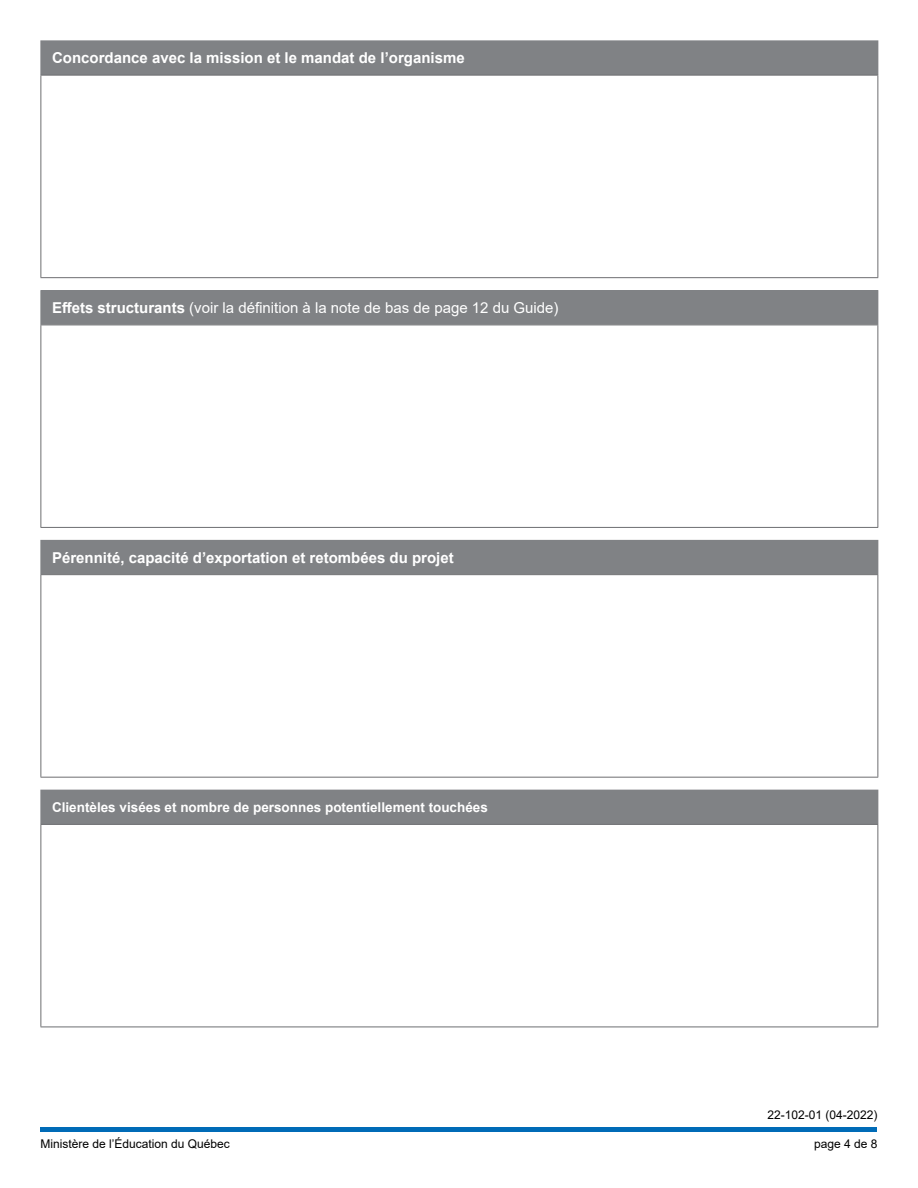
<style>
.page{position:relative;width:918px;height:1188px;background:#fff}
.page>*{position:absolute;margin:0;border:0;box-sizing:border-box;transform-origin:0 0}
.t1{font:700 15px "Arial";color:#fff}
.t2{font:15px "Arial";color:#fff}
.t3{font:700 13.5px "Arial";color:#fff}
.t4{font:12px "Arial";color:#000}
.s1{font-weight:700}
</style>
<div class="page">
<div style="left:40px;top:1127px;width:838px;height:5px;background:#006bb7"></div>
<div style="left:41px;top:41px;width:837px;height:33px;background:#808285"></div>
<div style="left:40px;top:40px;width:838px;height:35px;border:1px solid #808285"></div>
<hr style="left:40px;top:75px;width:838px;height:1px;background:#6d6e71">
<hr style="left:41px;top:76px;width:1px;height:201px;background:#6d6e71">
<hr style="left:877px;top:76px;width:1px;height:201px;background:#6d6e71">
<hr style="left:40px;top:277px;width:838px;height:1px;background:#6d6e71">
<div style="left:41px;top:291px;width:837px;height:33px;background:#808285"></div>
<div style="left:40px;top:290px;width:838px;height:35px;border:1px solid #808285"></div>
<div style="left:41px;top:540px;width:837px;height:34px;background:#808285"></div>
<div style="left:41px;top:790px;width:837px;height:34px;background:#808285"></div>
<hr style="left:40px;top:325px;width:838px;height:1px;background:#6d6e71">
<hr style="left:41px;top:325px;width:1px;height:202px;background:#6d6e71">
<hr style="left:877px;top:325px;width:1px;height:202px;background:#6d6e71">
<hr style="left:40px;top:527px;width:838px;height:1px;background:#6d6e71">
<hr style="left:40px;top:574px;width:838px;height:1px;background:#6d6e71">
<hr style="left:41px;top:575px;width:1px;height:202px;background:#6d6e71">
<hr style="left:877px;top:575px;width:1px;height:202px;background:#6d6e71">
<hr style="left:40px;top:777px;width:838px;height:1px;background:#6d6e71">
<hr style="left:40px;top:824px;width:838px;height:1px;background:#6d6e71">
<hr style="left:41px;top:825px;width:1px;height:202px;background:#6d6e71">
<hr style="left:877px;top:825px;width:1px;height:202px;background:#6d6e71">
<hr style="left:40px;top:1027px;width:838px;height:1px;background:#6d6e71">
<p class="t1" style="left:52px;top:47px;width:414px">Concordance avec la mission et le mandat de l’organisme</p>
<p class="t2" style="left:52px;top:297px;width:508px"><span class="s1">Effets structurants</span> (voir la définition à la note de bas de page 12 du Guide)</p>
<p class="t1" style="left:52px;top:547px;width:403px">Pérennité, capacité d’exportation et retombées du projet</p>
<p class="t3" style="left:52px;top:798px;width:437px">Clientèles visées et nombre de personnes potentiellement touchées</p>
<p class="t4" style="left:767px;top:1106px;width:112px">22-102-01 (04-2022)</p>
<p class="t4" style="left:40px;top:1135px;width:191px">Ministère de l’Éducation du Québec</p>
<p class="t4" style="left:814px;top:1135px;width:65px">page 4 de 8</p>
</div>
